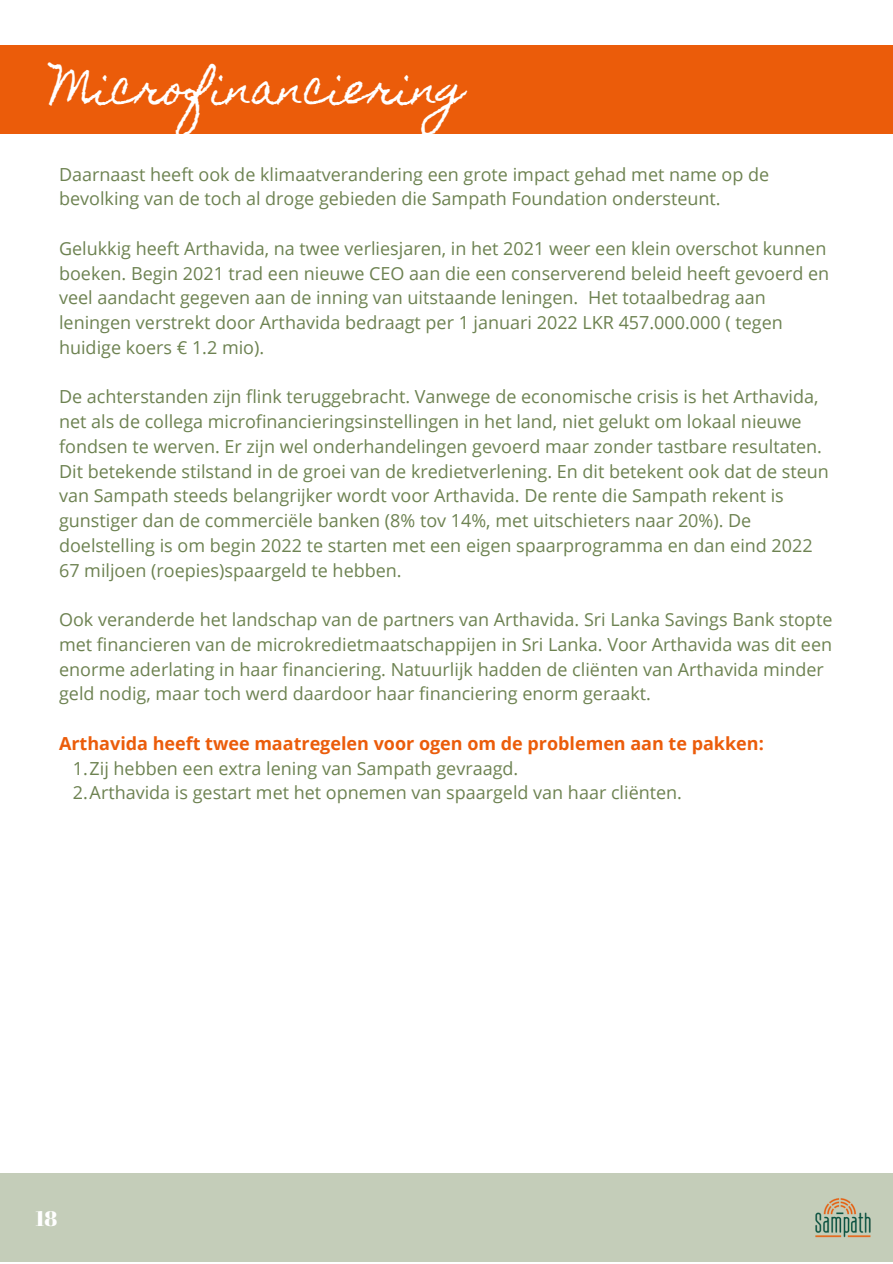
<style>
.page{position:relative;width:893px;height:1264px;background:#fff}
.page>*{position:absolute;margin:0;border:0;box-sizing:border-box;transform-origin:0 0}
.t1{font:42px "Homemade Apple";color:#fff}
.t2{font:21px "Abril Fatface";color:#fff}
.t3{font:18px/24.8px "Open Sans";color:#6d8251}
.t4{font:700 18px "Open Sans";color:#eb5c0a}
</style>
<div class="page">
<div style="left:0;top:1173px;width:892px;height:88px;background:#c4cdb9"></div>
<img style="left:815px;top:1198px;width:56px;height:40px">
<div style="left:0;top:45px;width:892px;height:88px;background:#eb5c0a"></div>
<h1 class="t1" style="left:51px;top:63px;width:416px">Microfinanciering</h1>
<p class="t3" style="left:59px;top:161px;width:711px">Daarnaast heeft ook de klimaatverandering een grote impact gehad met name op de bevolking van de toch al droge gebieden die Sampath Foundation ondersteunt.</p>
<p class="t3" style="left:59px;top:235px;width:771px">Gelukkig heeft Arthavida, na twee verliesjaren, in het 2021 weer een klein overschot kunnen boeken. Begin 2021 trad een nieuwe CEO aan die een conserverend beleid heeft gevoerd en veel aandacht gegeven aan de inning van uitstaande leningen. Het totaalbedrag aan leningen verstrekt door Arthavida bedraagt per 1 januari 2022 LKR 457.000.000 ( tegen huidige koers € 1.2 mio).</p>
<p class="t3" style="left:59px;top:384px;width:771px">De achterstanden zijn flink teruggebracht. Vanwege de economische crisis is het Arthavida, net als de collega microfinancieringsinstellingen in het land, niet gelukt om lokaal nieuwe fondsen te werven. Er zijn wel onderhandelingen gevoerd maar zonder tastbare resultaten.<br>Dit betekende stilstand in de groei van de kredietverlening. En dit betekent ook dat de steun van Sampath steeds belangrijker wordt voor Arthavida. De rente die Sampath rekent is gunstiger dan de commerciële banken (8% tov 14%, met uitschieters naar 20%). De doelstelling is om begin 2022 te starten met een eigen spaarprogramma en dan eind 2022<br>67 miljoen (roepies)spaargeld te hebben.</p>
<p class="t3" style="left:59px;top:606px;width:774px">Ook veranderde het landschap van de partners van Arthavida. Sri Lanka Savings Bank stopte met financieren van de microkredietmaatschappijen in Sri Lanka. Voor Arthavida was dit een enorme aderlating in haar financiering. Natuurlijk hadden de cliënten van Arthavida minder geld nodig, maar toch werd daardoor haar financiering enorm geraakt.</p>
<p class="t4" style="left:59px;top:730px;width:706px">Arthavida heeft twee maatregelen voor ogen om de problemen aan te pakken:</p>
<p class="t3" style="left:73px;top:755px;width:610px">1.Zij hebben een extra lening van Sampath gevraagd.<br>2.Arthavida is gestart met het opnemen van spaargeld van haar cliënten.</p>
<p class="t2" style="left:36px;top:1203px;width:23px">18</p>
</div>
